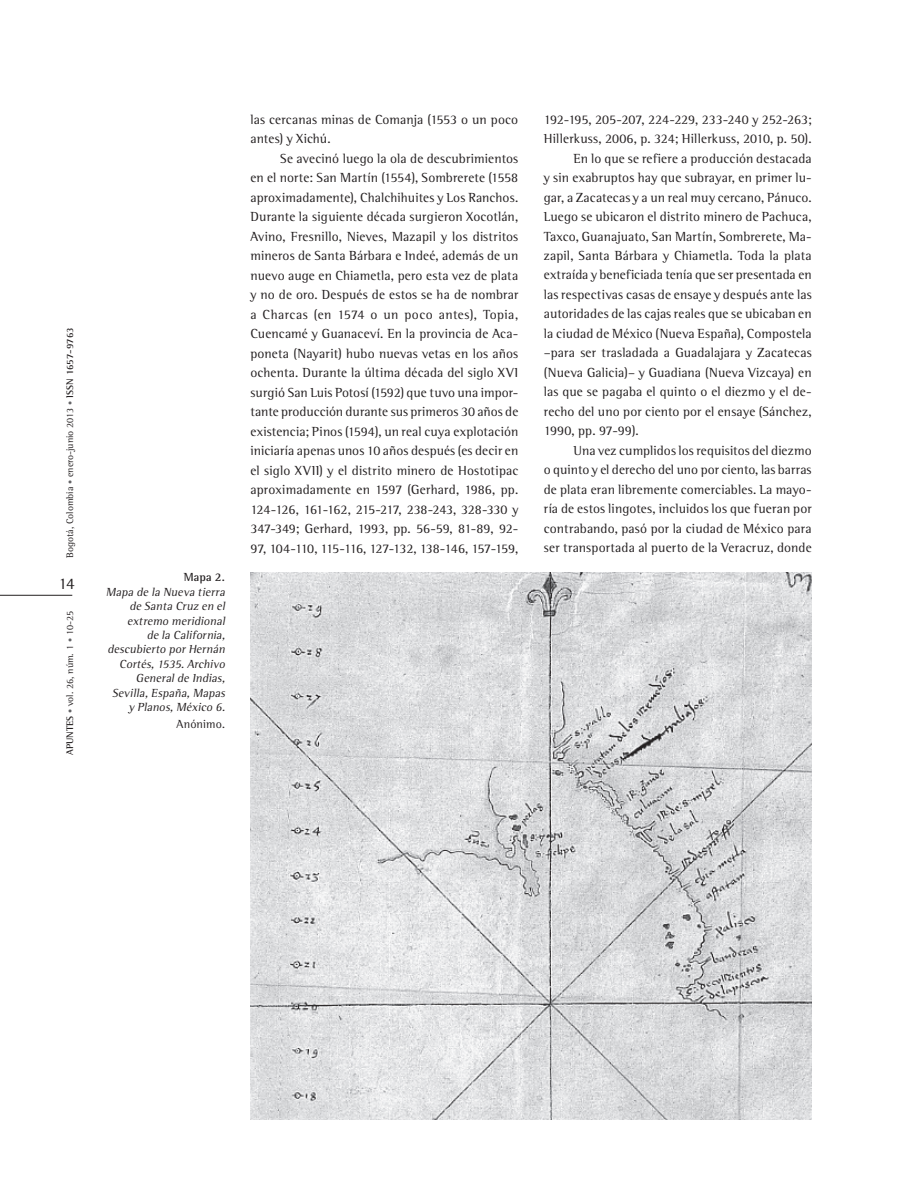
<style>
.page{position:relative;width:918px;height:1188px;background:#fff}
.page>*{position:absolute;margin:0;border:0;box-sizing:border-box;transform-origin:0 0}
.t1{font:16.5px "Agfa Rotis Semi Serif";color:#231f20}
.t2{font:13.5px/19.5px "Agfa Rotis Semi Serif";letter-spacing:.005em;color:#231f20}
.t3{font:italic 12px/14.4px "Agfa Rotis Semi Serif";letter-spacing:.015em;color:#231f20;text-align:right}
.t4{font:12px "Agfa Rotis Semi Serif";letter-spacing:.015em;color:#231f20}
.t5{font:700 12px "Agfa Rotis Semi Serif";color:#231f20}
.t6{font:9.75px "Agfa Rotis Semi Serif";color:#231f20}
.s1{font-size:8.25px;color:#636366}
.s2{font-weight:700}
</style>
<div class="page">
<hr style="left:0;top:595px;width:72px;height:1px;background:#231f20">
<img style="left:250px;top:572px;width:562px;height:548px">
<p class="t6" style="left:64px;top:558px;width:232px;rotate:-90deg">Bogotá, Colombia <span class="s1">•</span> enero-junio 2013 <span class="s1">•</span> <span class="s2">ISSN 1657-9763</span></p>
<p class="t1" style="left:59px;top:574px;width:18px">14</p>
<p class="t6" style="left:64px;top:755px;width:145px;rotate:-90deg"><span class="s2">APUNTES</span> <span class="s1">•</span> vol. 26, núm. 1 <span class="s1">•</span> 10-25</p>
<p class="t5" style="left:184px;top:570px;width:43px">Mapa 2.</p>
<p class="t3" style="left:106px;top:585px;width:123px">Mapa de la Nueva tierra de Santa Cruz en el extremo meridional<br>de la California, descubierto porHernán<br>Cortés,1535.Archivo<br>Generalde Indias,<br>Sevilla,España,Mapas y Planos,México 6.</p>
<p class="t4" style="left:177px;top:717px;width:50px">Anónimo.</p>
<p class="t2" style="left:250px;top:109px;width:269px">las cercanas minas de Comanja (1553 o un poco antes) y Xichú.</p>
<p class="t2" style="left:250px;top:148px;width:269px;text-align:justify;text-indent:30px">Se avecinó luego la ola de descubrimientos en el norte: San Martín (1554), Sombrerete (1558 aproximadamente), Chalchihuites y Los Ranchos.<br>Durante la siguiente década surgieron Xocotlán, Avino, Fresnillo, Nieves, Mazapil y los distritos mineros de Santa Bárbara e Indeé, además de un nuevo auge en Chiametla, pero esta vez de plata y no de oro. Después de estos se ha de nombrar a Charcas (en 1574 o un poco antes), Topia, Cuencamé y Guanaceví. En la provincia de Aca&shy;poneta (Nayarit) hubo nuevas vetas en los años ochenta. Durante la última década del siglo XVI surgió San Luis Potosí (1592) que tuvo una impor&shy;tante producción durante sus primeros 30 años de existencia; Pinos (1594), un real cuya explotación iniciaría apenas unos 10 años después (es decir en el siglo XVII) y el distrito minero de Hostotipac aproximadamente en 1597 (Gerhard, 1986, pp.<br>124-126, 161-162, 215-217, 238-243, 328-330 y 347-349; Gerhard, 1993, pp. 56-59, 81-89, 92- 97, 104-110, 115-116, 127-132, 138-146, 157-159,</p>
<p class="t2" style="left:544px;top:109px;width:269px">192-195, 205-207, 224-229, 233-240 y 252-263;</p>
<p class="t2" style="left:544px;top:129px;width:269px">Hillerkuss, 2006, p. 324; Hillerkuss, 2010, p. 50).</p>
<p class="t2" style="left:574px;top:148px;width:240px">En lo que se refiere a producción destacada</p>
<p class="t2" style="left:544px;top:168px;width:269px">y sin exabruptos hay que subrayar, en primer lu-</p>
<p class="t2" style="left:544px;top:187px;width:269px">gar, a Zacatecas y a un real muy cercano, Pánuco.</p>
<p class="t2" style="left:544px;top:207px;width:269px">Luego se ubicaron el distrito minero de Pachuca,</p>
<p class="t2" style="left:544px;top:226px;width:269px">Taxco, Guanajuato, San Martín, Sombrerete, Ma-</p>
<p class="t2" style="left:544px;top:246px;width:269px">zapil, Santa Bárbara y Chiametla. Toda la plata</p>
<p class="t2" style="left:544px;top:265px;width:269px">extraída y beneficiada tenía que ser presentada en</p>
<p class="t2" style="left:544px;top:285px;width:269px">las respectivas casas de ensaye y después ante las</p>
<p class="t2" style="left:544px;top:304px;width:269px">autoridades de las cajas reales que se ubicaban en</p>
<p class="t2" style="left:544px;top:324px;width:269px">la ciudad de México (Nueva España), Compostela</p>
<p class="t2" style="left:544px;top:343px;width:269px">–para ser trasladada a Guadalajara y Zacatecas</p>
<p class="t2" style="left:544px;top:363px;width:269px">(Nueva Galicia)– y Guadiana (Nueva Vizcaya) en</p>
<p class="t2" style="left:544px;top:382px;width:269px">las que se pagaba el quinto o el diezmo y el de-</p>
<p class="t2" style="left:544px;top:402px;width:269px">recho del uno por ciento por el ensaye (Sánchez,</p>
<p class="t2" style="left:544px;top:421px;width:96px">1990, pp. 97-99).</p>
<p class="t2" style="left:574px;top:441px;width:240px">Una vez cumplidos los requisitos del diezmo</p>
<p class="t2" style="left:544px;top:460px;width:269px">o quinto y el derecho del uno por ciento, las barras</p>
<p class="t2" style="left:544px;top:480px;width:269px">de plata eran libremente comerciables. La mayo-</p>
<p class="t2" style="left:544px;top:499px;width:269px">ría de estos lingotes, incluidos los que fueran por</p>
<p class="t2" style="left:544px;top:519px;width:269px">contrabando, pasó por la ciudad de México para</p>
<p class="t2" style="left:544px;top:538px;width:269px">ser transportada al puerto de la Veracruz, donde</p>
</div>
